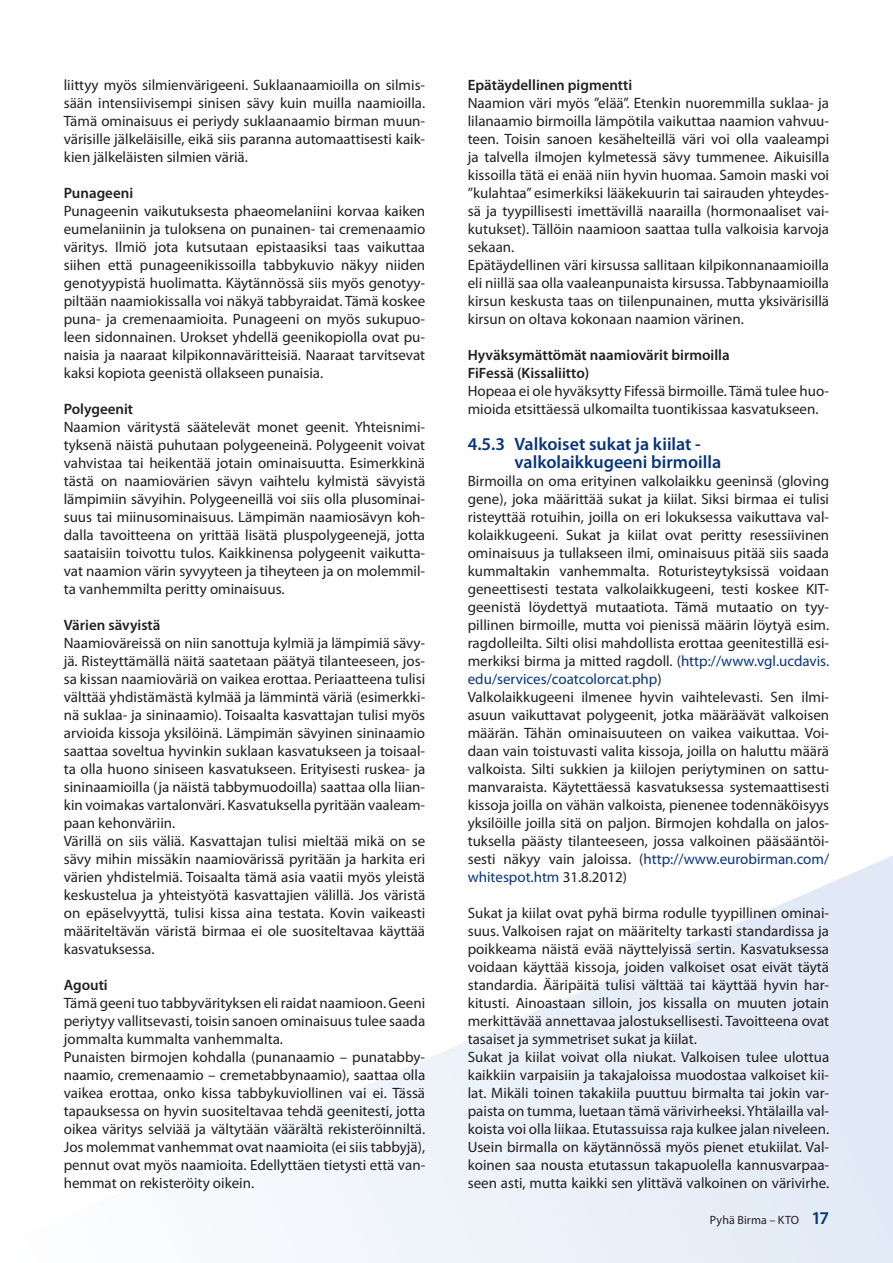
<style>
.page{position:relative;width:893px;height:1263px;background:#fff}
.page>*{position:absolute;margin:0;border:0;box-sizing:border-box;transform-origin:0 0}
.t1{font:600 18px/18px "Myriad Pro";color:#08347b}
.t2{font:15px/18px "Myriad Pro";color:#231f20}
.t3{font:600 15px/18px "Myriad Pro";color:#231f20}
.t4{font:12px "Myriad Pro";letter-spacing:.01em;color:#231f20}
.s1{color:#08347b}
.s2{font-weight:600;font-size:18px;color:#08347b}
</style>
<div class="page">
<svg style="left:247px;top:856px;width:646px;height:407px"></svg>
<p class="t2" style="left:64px;top:76px;width:363px;text-align:justify">liittyy myös silmienvärigeeni. Suklaanaamioilla on silmis&shy;sään intensiivisempi sinisen sävy kuin muilla naamioilla.<br>Tämä ominaisuus ei periydy suklaanaamio birman muun&shy;värisille jälkeläisille, eikä siis paranna automaattisesti kaik&shy;kien jälkeläisten silmien väriä.</p>
<p class="t3" style="left:64px;top:184px;width:71px">Punageeni</p>
<p class="t2" style="left:64px;top:202px;width:363px;text-align:justify">Punageenin vaikutuksesta phaeomelaniini korvaa kaiken eumelaniinin ja tuloksena on punainen- tai cremenaamio väritys. Ilmiö jota kutsutaan epistaasiksi taas vaikuttaa siihen että punageenikissoilla tabbykuvio näkyy niiden genotyypistä huolimatta. Käytännössä siis myös genotyy&shy;piltään naamiokissalla voi näkyä tabbyraidat. Tämä koskee puna- ja cremenaamioita. Punageeni on myös sukupuo&shy;leen sidonnainen. Urokset yhdellä geenikopiolla ovat pu&shy;naisia ja naaraat kilpikonnaväritteisiä. Naaraat tarvitsevat kaksi kopiota geenistä ollakseen punaisia.</p>
<p class="t3" style="left:64px;top:400px;width:71px">Polygeenit</p>
<p class="t2" style="left:64px;top:418px;width:363px;text-align:justify">Naamion väritystä säätelevät monet geenit. Yhteisnimi&shy;tyksenä näistä puhutaan polygeeneinä. Polygeenit voivat vahvistaa tai heikentää jotain ominaisuutta. Esimerkkinä tästä on naamiovärien sävyn vaihtelu kylmistä sävyistä lämpimiin sävyihin. Polygeeneillä voi siis olla plusominai&shy;suus tai miinusominaisuus. Lämpimän naamiosävyn koh&shy;dalla tavoitteena on yrittää lisätä pluspolygeenejä, jotta saataisiin toivottu tulos. Kaikkinensa polygeenit vaikutta&shy;vat naamion värin syvyyteen ja tiheyteen ja on molemmil&shy;ta vanhemmilta peritty ominaisuus.</p>
<p class="t3" style="left:64px;top:616px;width:98px">Värien sävyistä</p>
<p class="t2" style="left:64px;top:634px;width:363px">Naamioväreissä on niin sanottuja kylmiä ja lämpimiä sävy&shy;jä. Risteyttämällä näitä saatetaan päätyä tilanteeseen, jos&shy;sa kissan naamioväriä on vaikea erottaa. Periaatteena tulisi välttää yhdistämästä kylmää ja lämmintä väriä (esimerkki&shy;nä suklaa- ja sininaamio). Toisaalta kasvattajan tulisi myös arvioida kissoja yksilöinä. Lämpimän sävyinen sininaamio saattaa soveltua hyvinkin suklaan kasvatukseen ja toisaal&shy;ta olla huono siniseen kasvatukseen. Erityisesti ruskea- ja sininaamioilla (ja näistä tabbymuodoilla) saattaa olla liian&shy;kin voimakas vartalonväri. Kasvatuksella pyritään vaaleam&shy;paan kehonväriin.<br>Värillä on siis väliä. Kasvattajan tulisi mieltää mikä on se sävy mihin missäkin naamiovärissä pyritään ja harkita eri värien yhdistelmiä. Toisaalta tämä asia vaatii myös yleistä keskustelua ja yhteistyötä kasvattajien välillä. Jos väristä on epäselvyyttä, tulisi kissa aina testata. Kovin vaikeasti määriteltävän väristä birmaa ei ole suositeltavaa käyttää kasvatuksessa.</p>
<p class="t3" style="left:64px;top:976px;width:46px">Agouti</p>
<p class="t2" style="left:64px;top:994px;width:363px">Tämä geeni tuo tabbyvärityksen eli raidat naamioon. Geeni periytyy vallitsevasti, toisin sanoen ominaisuus tulee saada jommalta kummalta vanhemmalta.<br>Punaisten birmojen kohdalla (punanaamio – punatabby&shy;naamio, cremenaamio – cremetabbynaamio), saattaa olla vaikea erottaa, onko kissa tabbykuviollinen vai ei. Tässä tapauksessa on hyvin suositeltavaa tehdä geenitesti, jotta oikea väritys selviää ja vältytään väärältä rekisteröinniltä.<br>Jos molemmat vanhemmat ovat naamioita (ei siis tabbyjä), pennut ovat myös naamioita. Edellyttäen tietysti että van&shy;hemmat on rekisteröity oikein.</p>
<p class="t3" style="left:468px;top:76px;width:166px">Epätäydellinen pigmentti</p>
<p class="t2" style="left:468px;top:94px;width:363px">Naamion väri myös ”elää”. Etenkin nuoremmilla suklaa- ja lilanaamio birmoilla lämpötila vaikuttaa naamion vahvuu&shy;teen. Toisin sanoen kesähelteillä väri voi olla vaaleampi ja talvella ilmojen kylmetessä sävy tummenee. Aikuisilla kissoilla tätä ei enää niin hyvin huomaa. Samoin maski voi ”kulahtaa” esimerkiksi lääkekuurin tai sairauden yhteydes&shy;sä ja tyypillisesti imettävillä naarailla (hormonaaliset vai&shy;kutukset). Tällöin naamioon saattaa tulla valkoisia karvoja sekaan.<br>Epätäydellinen väri kirsussa sallitaan kilpikonnanaamioilla eli niillä saa olla vaaleanpunaista kirsussa. Tabbynaamioilla kirsun keskusta taas on tiilenpunainen, mutta yksivärisillä kirsun on oltava kokonaan naamion värinen.</p>
<p class="t3" style="left:468px;top:346px;width:263px">Hyväksymättömät naamiovärit birmoilla<br>FiFessä (Kissaliitto)</p>
<p class="t2" style="left:468px;top:382px;width:363px">Hopeaa ei ole hyväksytty Fifessä birmoille. Tämä tulee huo&shy;mioida etsittäessä ulkomailta tuontikissaa kasvatukseen.</p>
<p class="t1" style="left:514px;top:435px;width:208px;text-indent:-47px">4.5.3 Valkoiset sukat ja kiilat - valkolaikkugeeni birmoilla</p>
<p class="t2" style="left:468px;top:472px;width:363px">Birmoilla on oma erityinen valkolaikku geeninsä (gloving gene), joka määrittää sukat ja kiilat. Siksi birmaa ei tulisi risteyttää rotuihin, joilla on eri lokuksessa vaikuttava val&shy;kolaikkugeeni. Sukat ja kiilat ovat peritty resessiivinen ominaisuus ja tullakseen ilmi, ominaisuus pitää siis saada kummaltakin vanhemmalta. Roturisteytyksissä voidaan geneettisesti testata valkolaikkugeeni, testi koskee KIT&shy;geenistä löydettyä mutaatiota. Tämä mutaatio on tyy&shy;pillinen birmoille, mutta voi pienissä määrin löytyä esim. ragdolleilta. Silti olisi mahdollista erottaa geenitestillä esi&shy;merkiksi birma ja mitted ragdoll. (<span class="s1">http://www.vgl.ucdavis. edu/services/coatcolorcat.php</span>)<br>Valkolaikkugeeni ilmenee hyvin vaihtelevasti. Sen ilmi&shy;asuun vaikuttavat polygeenit, jotka määräävät valkoisen määrän. Tähän ominaisuuteen on vaikea vaikuttaa. Voi&shy;daan vain toistuvasti valita kissoja, joilla on haluttu määrä valkoista. Silti sukkien ja kiilojen periytyminen on sattu&shy;manvaraista. Käytettäessä kasvatuksessa systemaattisesti kissoja joilla on vähän valkoista, pienenee todennäköisyys yksilöille joilla sitä on paljon. Birmojen kohdalla on jalos&shy;tuksella päästy tilanteeseen, jossa valkoinen pääsääntöi&shy;sesti näkyy vain jaloissa. (<span class="s1">http://www.eurobirman.com/ white spot.htm</span> 31.8.2012)</p>
<p class="t2" style="left:468px;top:904px;width:363px">Sukat ja kiilat ovat pyhä birma rodulle tyypillinen ominai&shy;suus. Valkoisen rajat on määritelty tarkasti standardissa ja poikkeama näistä evää näyttelyissä sertin. Kasvatuksessa voidaan käyttää kissoja, joiden valkoiset osat eivät täytä standardia. Ääripäitä tulisi välttää tai käyttää hyvin har&shy;kitusti. Ainoastaan silloin, jos kissalla on muuten jotain merkittävää annettavaa jalostuksellisesti. Tavoitteena ovat tasaiset ja symmetriset sukat ja kiilat.<br>Sukat ja kiilat voivat olla niukat. Valkoisen tulee ulottua kaikkiin varpaisiin ja takajaloissa muodostaa valkoiset kii&shy;lat. Mikäli toinen takakiila puuttuu birmalta tai jokin var&shy;paista on tumma, luetaan tämä värivirheeksi. Yhtälailla val&shy;koista voi olla liikaa. Etutassuissa raja kulkee jalan niveleen.<br>Usein birmalla on käytännössä myös pienet etukiilat. Val&shy;koinen saa nousta etutassun takapuolella kannusvarpaa&shy;seen asti, mutta kaikki sen ylittävä valkoinen on värivirhe.</p>
<p class="t4" style="left:710px;top:1213px;width:121px">Pyhä Birma – KTO <span class="s2">17</span></p>
</div>
